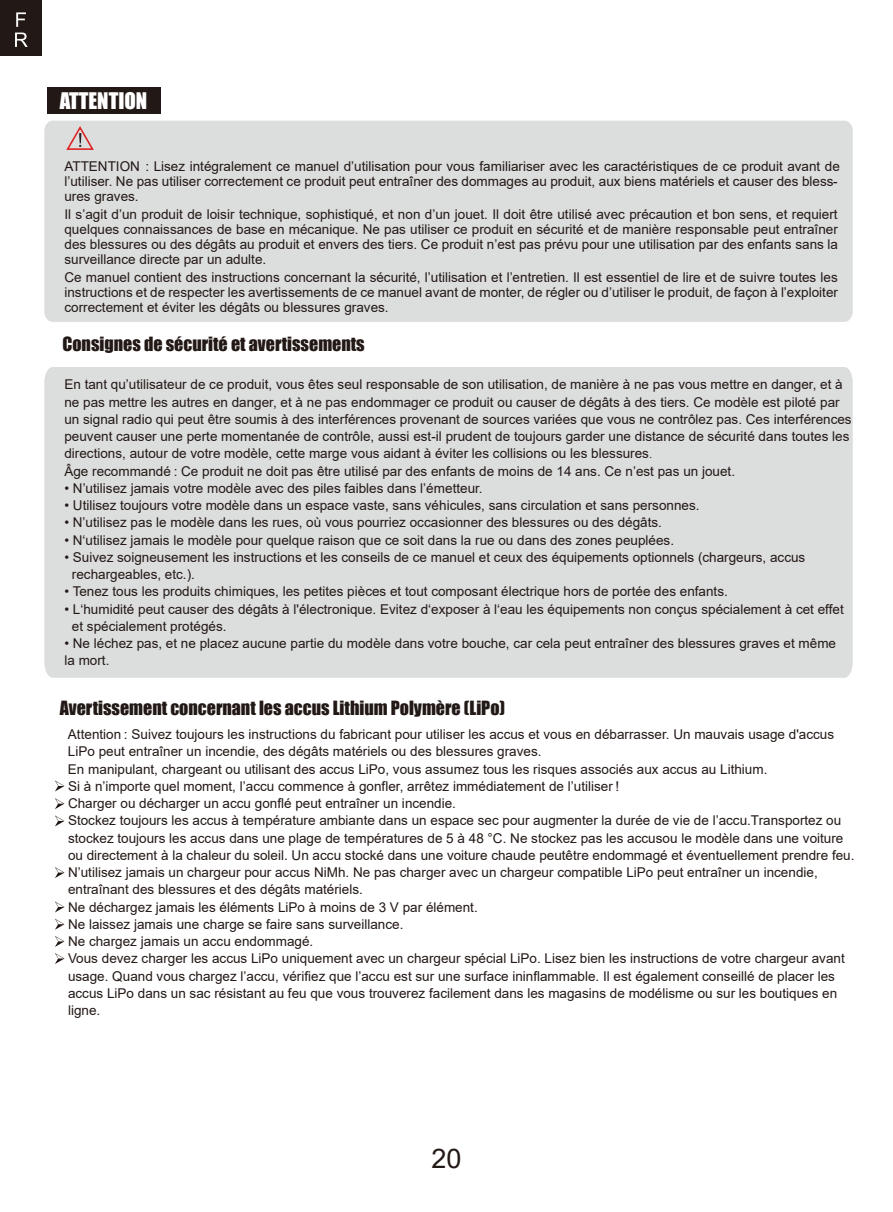
<style>
.page{position:relative;width:893px;height:1212px;background:#fff}
.page>*{position:absolute;margin:0;border:0;box-sizing:border-box;transform-origin:0 0}
.t1{font:27px "Arial";color:#221815}
.t2{font:21px "Impact";color:#fff}
.t3{font:18px "Impact";color:#221815}
.t4{font:13.5px/17.2px "Arial";color:#221815}
.s1{font-family:"Adobe Song Std";font-weight:300}
</style>
<div class="page">
<div style="left:44px;top:121px;width:809px;height:201px;background:#dcdddd"></div>
<div style="left:44px;top:367px;width:809px;height:311px;background:#dcdddd"></div>
<svg style="left:65px;top:125px;width:30px;height:26px"></svg>
<svg style="left:55px;top:780px;width:9px;height:11px"></svg>
<svg style="left:55px;top:815px;width:9px;height:11px"></svg>
<svg style="left:55px;top:798px;width:9px;height:11px"></svg>
<svg style="left:55px;top:867px;width:9px;height:11px"></svg>
<svg style="left:55px;top:901px;width:9px;height:11px"></svg>
<svg style="left:55px;top:919px;width:9px;height:11px"></svg>
<svg style="left:55px;top:936px;width:9px;height:11px"></svg>
<svg style="left:55px;top:953px;width:9px;height:11px"></svg>
<div style="left:47px;top:87px;width:114px;height:27px;background:#221815"></div>
<div style="left:0;top:0;width:41px;height:56px;background:#221815"></div>
<svg style="left:15px;top:12px;width:13px;height:35px"></svg>
<h2 class="t2" style="left:60px;top:84px;width:89px">ATTENTION</h2>
<p class="t4" style="left:64px;top:158px;width:777px;line-height:15px">ATTENTION : Lisez intégralement ce manuel d’utilisation pour vous familiariser avec les caractéristiques de ce produit avant de l’utiliser. Ne pas utiliser correctement ce produit peut entraîner des dommages au produit, aux biens matériels et causer des bless&shy;ures graves.</p>
<p class="t4" style="left:64px;top:206px;width:775px;line-height:15px;text-align:justify">Il s’agit d’un produit de loisir technique, sophistiqué, et non d’un jouet. Il doit être utilisé avec précaution et bon sens, et requiert quelques connaissances de base en mécanique. Ne pas utiliser ce produit en sécurité et de manière responsable peut entraîner des blessures ou des dégâts au produit et envers des tiers. Ce produit n’est pas prévu pour une utilisation par des enfants sans la surveillance directe par un adulte.</p>
<p class="t4" style="left:64px;top:269px;width:775px;line-height:15px;text-align:justify">Ce manuel contient des instructions concernant la sécurité, l’utilisation et l’entretien. Il est essentiel de lire et de suivre toutes les instructions et de respecter les avertissements de ce manuel avant de monter, de régler ou d’utiliser le produit, de façon à l’exploiter correctement et éviter les dégâts ou blessures graves.</p>
<h3 class="t3" style="left:62px;top:330px;width:304px">Consignes de sécurité et avertissements</h3>
<p class="t4" style="left:64px;top:376px;width:789px">En tant qu’utilisateur de ce produit, vous êtes seul responsable de son utilisation, de manière à ne pas vous mettre en danger, et à ne pas mettre les autres en danger, et à ne pas endommager ce produit ou causer de dégâts à des tiers. Ce modèle est piloté par un signal radio qui peut être soumis à des interférences provenant de sources variées que vous ne contrôlez pas. Ces interférences peuvent causer une perte momentanée de contrôle, aussi est-il prudent de toujours garder une distance de sécurité dans toutes les directions, autour de votre modèle, cette marge vous aidant à éviter les collisions ou les blessures<span class="s1">.<br></span>Âge recommandé : Ce produit ne doit pas être utilisé par des enfants de moins de 14 ans. Ce n’est pas un jouet.</p>
<p class="t4" style="left:64px;top:479px;width:420px">• N’utilisez jamais votre modèle avec des piles faibles dans l’émetteur.</p>
<p class="t4" style="left:64px;top:497px;width:637px">• Utilisez toujours votre modèle dans un espace vaste, sans véhicules, sans circulation et sans personnes.</p>
<p class="t4" style="left:64px;top:514px;width:599px">• N’utilisez pas le modèle dans les rues, où vous pourriez occasionner des blessures ou des dégâts.</p>
<p class="t4" style="left:64px;top:531px;width:611px">• N‘utilisez jamais le modèle pour quelque raison que ce soit dans la rue ou dans des zones peuplées.</p>
<p class="t4" style="left:72px;top:548px;width:735px;text-indent:-8px">• Suivez soigneusement les instructions et les conseils de ce manuel et ceux des équipements optionnels (chargeurs, accus rechargeables, etc.).</p>
<p class="t4" style="left:64px;top:583px;width:665px">• Tenez tous les produits chimiques, les petites pièces et tout composant électrique hors de portée des enfants.</p>
<p class="t4" style="left:72px;top:600px;width:773px;text-indent:-8px">• L‘humidité peut causer des dégâts à l'électronique. Evitez d‘exposer à l‘eau les équipements non conçus spécialement à cet effet et spécialement protégés.</p>
<p class="t4" style="left:64px;top:635px;width:773px">• Ne léchez pas, et ne placez aucune partie du modèle dans votre bouche, car cela peut entraîner des blessures graves et même la mort.</p>
<h3 class="t3" style="left:60px;top:694px;width:447px">Avertissement concernant les accus Lithium Polymère (LiPo)</h3>
<p class="t4" style="left:68px;top:725px;width:788px">Attention : Suivez toujours les instructions du fabricant pour utiliser les accus et vous en débarrasser. Un mauvais usage d'accus LiPo peut entraîner un incendie, des dégâts matériels ou des blessures graves.<br>En manipulant, chargeant ou utilisant des accus LiPo, vous assumez tous les risques associés aux accus au Lithium.<br>Si à n’importe quel moment, l’accu commence à gonfler, arrêtez immédiatement de l’utiliser !<br>Charger ou décharger un accu gonflé peut entraîner un incendie.<br>Stockez toujours les accus à température ambiante dans un espace sec pour augmenter la durée de vie de l’accu.Transportez ou stockez toujours les accus dans une plage de températures de 5 à 48 °C. Ne stockez pas les accusou le modèle dans une voiture ou directement à la chaleur du soleil. Un accu stocké dans une voiture chaude peutêtre endommagé et éventuellement prendre feu.<br>N’utilisez jamais un chargeur pour accus NiMh. Ne pas charger avec un chargeur compatible LiPo peut entraîner un incendie, entraînant des blessures et des dégâts matériels.<br>Ne déchargez jamais les éléments LiPo à moins de 3 V par élément.<br>Ne laissez jamais une charge se faire sans surveillance.<br>Ne chargez jamais un accu endommagé.<br>Vous devez charger les accus LiPo uniquement avec un chargeur spécial LiPo. Lisez bien les instructions de votre chargeur avant usage. Quand vous chargez l’accu, vérifiez que l’accu est sur une surface ininflammable. Il est également conseillé de placer les accus LiPo dans un sac résistant au feu que vous trouverez facilement dans les magasins de modélisme ou sur les boutiques en ligne.</p>
<h1 class="t1" style="left:431px;top:1140px;width:32px">20</h1>
</div>
